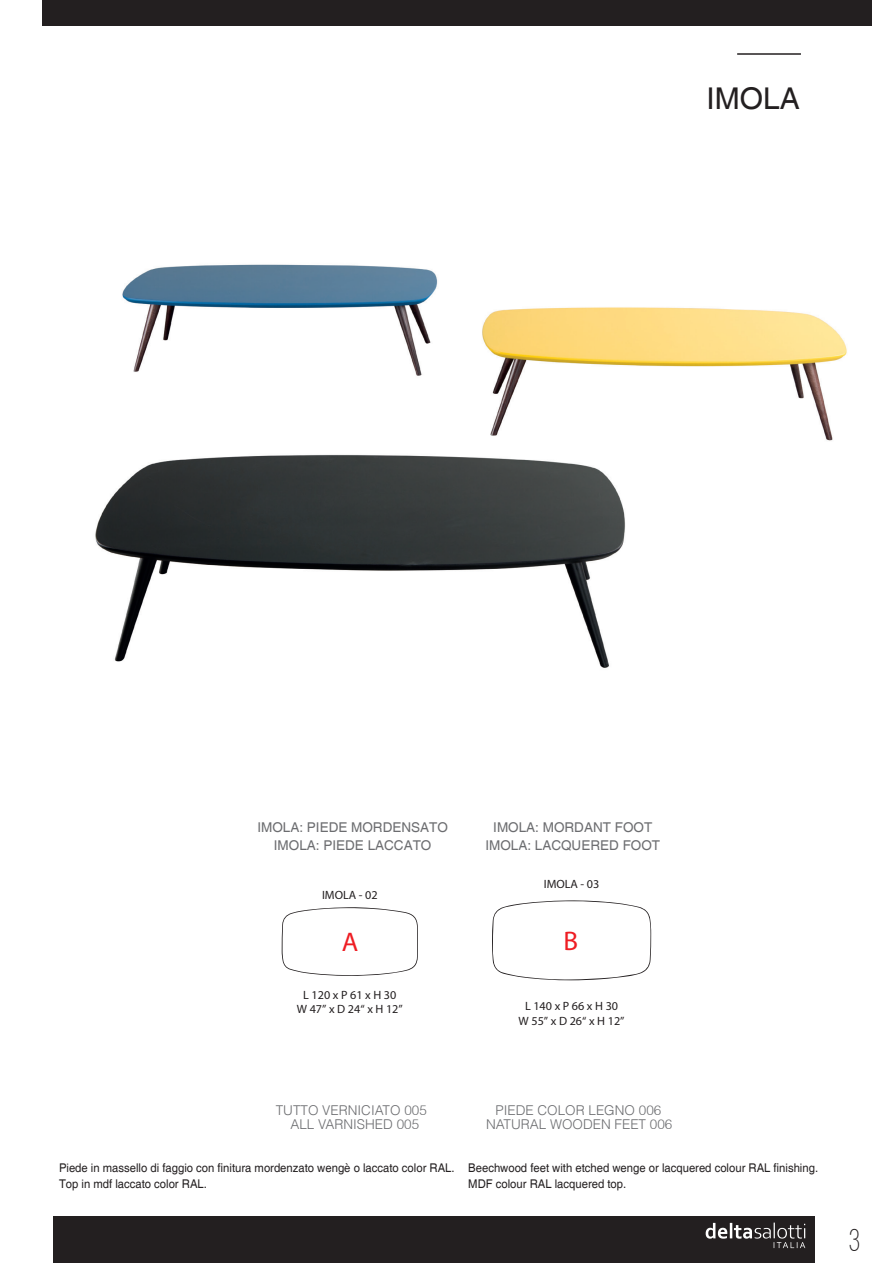
<style>
.page{position:relative;width:893px;height:1263px;background:#fff}
.page>*{position:absolute;margin:0;border:0;box-sizing:border-box;transform-origin:0 0}
.t1{font:100 condensed 31.5px "Helvetica 37";color:#231f20;scale:.75 1}
.t2{font:30px "Helvetica";color:#231f20}
.t3{font:27px "Myriad Pro";color:#ee1d23}
.t4{font:13.5px/18px "Helvetica";color:#6c6d70;text-align:center}
.t5{font:300 13.5px "Helvetica";color:#6c6d70}
.t6{font:12px/16.5px "Helvetica";color:#231f20;scale:.94 1}
.t7{font:12px/14.4px "Myriad Pro";color:#231f20;text-align:center}
</style>
<div class="page">
<div style="left:43px;top:0;width:829px;height:26px;background:#231f20"></div>
<div style="left:53px;top:1216px;width:761px;height:47px;background:#231f20"></div>
<svg style="left:706px;top:1222px;width:99px;height:26px"></svg>
<img style="left:95px;top:264px;width:752px;height:404px">
<hr style="left:737px;top:53px;width:64px;height:2px;background:#231f20">
<svg style="left:282px;top:907px;width:136px;height:69px"></svg>
<svg style="left:492px;top:900px;width:159px;height:80px"></svg>
<h2 class="t2" style="left:706px;top:81px;width:95px">IMOLA</h2>
<p class="t4" style="left:257px;top:819px;width:192px">IMOLA: PIEDE MORDENSATO<br>IMOLA: PIEDE LACCATO</p>
<p class="t7" style="left:322px;top:888px;width:57px">IMOLA - 02</p>
<h3 class="t3" style="left:342px;top:925px;width:18px">A</h3>
<p class="t7" style="left:297px;top:987px;width:107px">L 120 x P 61 x H 30<br>W 47” x D 24“ x H 12”</p>
<p class="t4" style="left:485px;top:818px;width:176px">IMOLA: MORDANT FOOT<br>IMOLA: LACQUERED FOOT</p>
<p class="t7" style="left:544px;top:876px;width:57px">IMOLA - 03</p>
<h3 class="t3" style="left:563px;top:925px;width:16px">B</h3>
<p class="t7" style="left:519px;top:999px;width:107px">L 140 x P 66 x H 30<br>W 55” x D 26“ x H 12”</p>
<p class="t5" style="left:276px;top:1102px;width:153px">TUTTO VERNICIATO 005</p>
<p class="t5" style="left:495px;top:1102px;width:167px">PIEDE COLOR LEGNO 006</p>
<p class="t5" style="left:290px;top:1116px;width:130px">ALL VARNISHED 005</p>
<p class="t5" style="left:486px;top:1116px;width:188px">NATURAL WOODEN FEET 006</p>
<p class="t6" style="left:59px;top:1160px;width:422px">Piede in massello di faggio con finitura mordenzato wengè o laccato color RAL.<br>Top in mdf laccato color RAL.</p>
<p class="t6" style="left:468px;top:1160px;width:374px">Beechwood feet with etched wenge or lacquered colour RAL finishing.<br>MDF colour RAL lacquered top.</p>
<h1 class="t1" style="left:849px;top:1222px;width:17px">3</h1>
</div>
